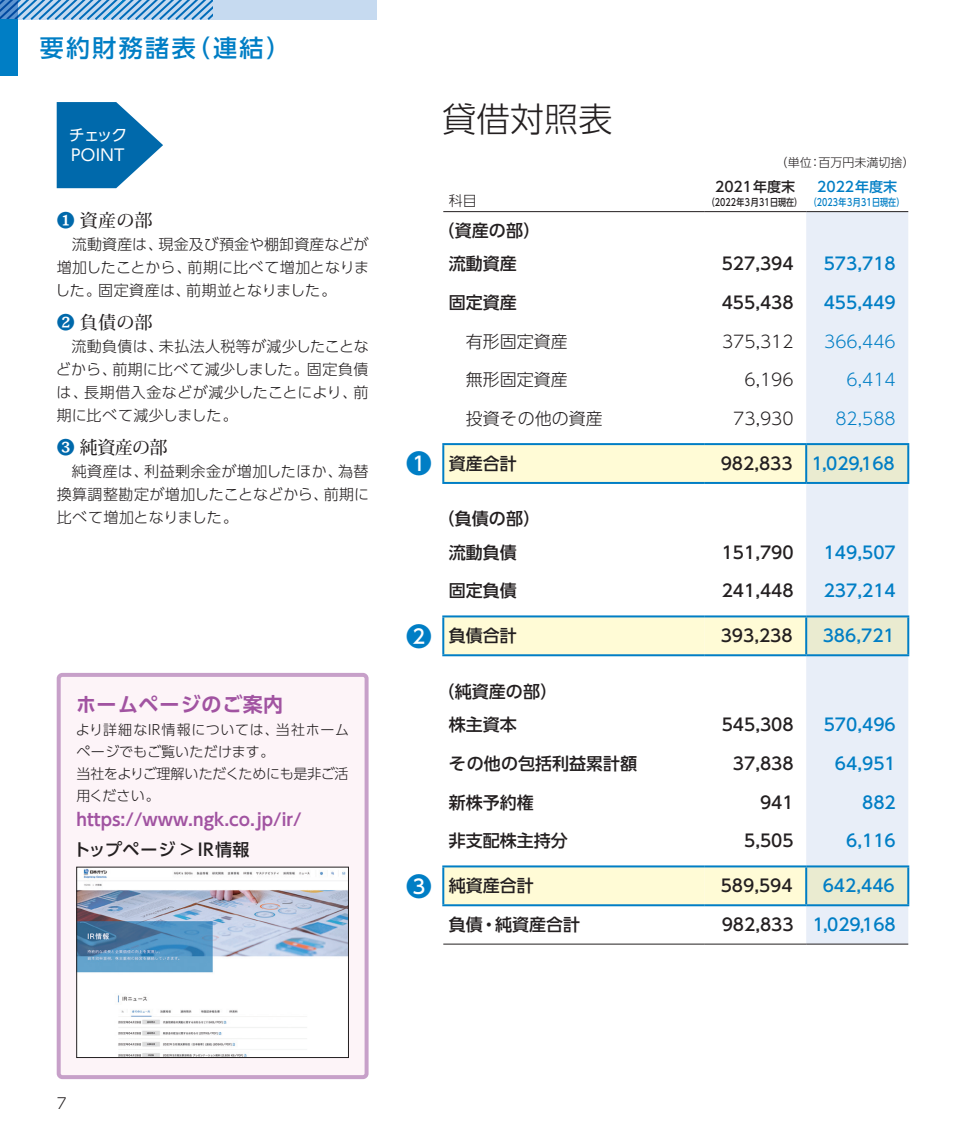
<style>
.page{position:relative;width:964px;height:1134px;background:#fff}
.page>*{position:absolute;margin:0;border:0;box-sizing:border-box;transform-origin:0 0}
.t1{font:300 34px "UD Shin Go Pr 6 N";color:#231f20}
.t2{font:500 25.6px "UD Shin Go Pr 6 N";color:#007ec5}
.t3{font:500 24px "UD Shin Go Pr 6 N";letter-spacing:.1em;color:#007ec5}
.t4{font:700 20px "UD Shin Go Pr 6 N De";letter-spacing:.025em;color:#a153a1}
.t5{font:500 18px "Koz Min Pr 6 N";letter-spacing:.01em;color:#231f20}
.t6{font:500 17px/33.2px "UD Shin Go Pr 6 N";color:#231f20}
.t7{font:500 17px "UD Shin Go Pr 6 N";color:#007ec5}
.t8{font:300 17px "UD Shin Go Pr 6 N";color:#231f20}
.t9{font:700 17px "UD Shin Go Pr 6 N De";color:#a153a1}
.t10{font:300 17px "UD Shin Go Pr 6 N";color:#007ec5}
.t11{font:500 17px "UD Shin Go Pr 6 N";letter-spacing:.02em;color:#231f20}
.t12{font:16px/20px "UD Shin Go Pr 6 N";letter-spacing:.02em;color:#fff}
.t13{font:300 15px/23px "UD Shin Go Pr 6 N";letter-spacing:.01em;color:#231f20;text-align:justify}
.t14{font:300 14px/22px "UD Shin Go Pr 6 N";color:#231f20}
.t15{font:500 14px "UD Shin Go Pr 6 N";color:#231f20}
.t16{font:500 14px "UD Shin Go Pr 6 N";color:#007ec5}
.t17{font:300 12px "UD Shin Go Pr 6 N";color:#231f20}
.t18{font:500 10px "UD Shin Go Pr 6 N";color:#231f20;scale:.8 1}
.t19{font:500 10px "UD Shin Go Pr 6 N";color:#007ec5;scale:.8 1}
.s1{color:#0069ab}
.s2{color:#231f20}
</style>
<div class="page">
<div style="left:806px;top:212px;width:102px;height:732px;background:#e8eef8"></div>
<svg style="left:443px;top:445px;width:363px;height:459px"></svg>
<div style="left:806px;top:444px;width:102px;height:39px;background:#eaebd0"></div>
<div style="left:443px;top:616px;width:261px;height:39px;background:#fffbd6"></div>
<div style="left:806px;top:616px;width:102px;height:39px;background:#eaebd0"></div>
<div style="left:443px;top:866px;width:261px;height:39px;background:#fffbd6"></div>
<div style="left:806px;top:866px;width:102px;height:39px;background:#eaebd0"></div>
<hr style="left:443px;top:211px;width:261px;height:1px;background:#231f20">
<hr style="left:806px;top:211px;width:102px;height:1px;background:#231f20">
<hr style="left:704px;top:211px;width:102px;height:1px;background:#231f20">
<hr style="left:442px;top:443px;width:262px;height:2px;background:#007ec5">
<hr style="left:806px;top:443px;width:103px;height:2px;background:#007ec5">
<hr style="left:442px;top:445px;width:2px;height:37px;background:#007ec5">
<hr style="left:704px;top:443px;width:102px;height:2px;background:#007ec5">
<hr style="left:805px;top:445px;width:2px;height:37px;background:#007ec5">
<hr style="left:907px;top:445px;width:2px;height:37px;background:#007ec5">
<hr style="left:442px;top:482px;width:262px;height:2px;background:#007ec5">
<hr style="left:704px;top:482px;width:102px;height:2px;background:#007ec5">
<hr style="left:806px;top:482px;width:103px;height:2px;background:#007ec5">
<hr style="left:442px;top:615px;width:262px;height:2px;background:#007ec5">
<hr style="left:704px;top:615px;width:102px;height:2px;background:#007ec5">
<hr style="left:806px;top:615px;width:103px;height:2px;background:#007ec5">
<hr style="left:442px;top:654px;width:262px;height:2px;background:#007ec5">
<hr style="left:704px;top:654px;width:102px;height:2px;background:#007ec5">
<hr style="left:806px;top:654px;width:103px;height:2px;background:#007ec5">
<hr style="left:442px;top:617px;width:2px;height:37px;background:#007ec5">
<hr style="left:805px;top:617px;width:2px;height:37px;background:#007ec5">
<hr style="left:907px;top:617px;width:2px;height:37px;background:#007ec5">
<hr style="left:442px;top:865px;width:262px;height:2px;background:#007ec5">
<hr style="left:704px;top:865px;width:102px;height:2px;background:#007ec5">
<hr style="left:806px;top:865px;width:103px;height:2px;background:#007ec5">
<hr style="left:442px;top:904px;width:262px;height:2px;background:#007ec5">
<hr style="left:704px;top:904px;width:102px;height:2px;background:#007ec5">
<hr style="left:806px;top:904px;width:103px;height:2px;background:#007ec5">
<hr style="left:442px;top:867px;width:2px;height:37px;background:#007ec5">
<hr style="left:805px;top:867px;width:2px;height:37px;background:#007ec5">
<hr style="left:907px;top:867px;width:2px;height:37px;background:#007ec5">
<hr style="left:443px;top:944px;width:261px;height:1px;background:#231f20">
<hr style="left:704px;top:944px;width:102px;height:1px;background:#231f20">
<hr style="left:806px;top:944px;width:102px;height:1px;background:#231f20">
<svg style="left:57px;top:102px;width:106px;height:86px"></svg>
<div style="left:59px;top:675px;width:308px;height:402px;background:#fdf4f8;border-radius:4px"></div>
<div style="left:57px;top:673px;width:312px;height:406px;border:4px solid #c7a0c9;border-radius:4px"></div>
<img style="left:78px;top:869px;width:269px;height:187px">
<div style="left:76px;top:867px;width:273px;height:191px;border:1px solid #231f20"></div>
<div style="left:0;top:0;width:376px;height:20px;background:#c6daf0"></div>
<svg style="left:0;top:0;width:212px;height:20px"></svg>
<div style="left:0;top:19px;width:17px;height:57px;background:#007ec5"></div>
<h3 class="t3" style="left:40px;top:29px;width:252px">要約財務諸表（連結）</h3>
<p class="t12" style="left:69px;top:125px;width:60px">チェック<br>POINT</p>
<p class="t5" style="left:57px;top:210px;width:97px"><span class="s1">❶</span> 資産の部</p>
<p class="t13" style="left:55px;top:233px;width:316px">　流動資産は、現金及び預金や棚卸資産などが増加したことから、前期に比べて増加となりました。固定資産は、前期並となりました。</p>
<p class="t5" style="left:57px;top:312px;width:97px"><span class="s1">❷</span> 負債の部</p>
<p class="t13" style="left:56px;top:335px;width:314px">　流動負債は、未払法人税等が減少したことなどから、前期に比べて減少しました。固定負債は、長期借入金などが減少したことにより、前期に比べて減少しました。</p>
<p class="t5" style="left:57px;top:437px;width:112px"><span class="s1">❸</span> 純資産の部</p>
<p class="t13" style="left:57px;top:460px;width:314px">　純資産は、利益剰余金が増加したほか、為替換算調整勘定が増加したことなどから、前期に比べて増加となりました。</p>
<h3 class="t4" style="left:76px;top:688px;width:209px">ホームページのご案内</h3>
<p class="t14" style="left:76px;top:718px;width:275px">より詳細なIR情報については、当社ホームページでもご覧いただけます。<br>当社をよりご理解いただくためにも是非ご活用ください。</p>
<p class="t9" style="left:76px;top:805px;width:227px">https://www.ngk.co.jp/ir/</p>
<p class="t11" style="left:74px;top:835px;width:177px">トップページ＞IR情報</p>
<h2 class="t2" style="left:406px;top:442px;width:27px">❶</h2>
<h2 class="t2" style="left:406px;top:615px;width:27px">❷</h2>
<h2 class="t2" style="left:406px;top:866px;width:27px">❸</h2>
<h1 class="t1" style="left:442px;top:92px;width:172px">貸借対照表</h1>
<p class="t14" style="left:449px;top:189px;width:29px">科目</p>
<p class="t6" style="left:449px;top:214px;width:93px;text-indent:-11px">（資産の部）流動資産</p>
<p class="t17" style="left:775px;top:153px;width:141px">（単位：百万円未満切捨）</p>
<p class="t15" style="left:715px;top:176px;width:82px">2021年度末</p>
<p class="t18" style="left:707px;top:195px;width:121px">（2022年3月31日現在）</p>
<p class="t16" style="left:817px;top:176px;width:82px">2022年度末</p>
<p class="t19" style="left:809px;top:195px;width:121px">（2023年3月31日現在）</p>
<p class="t6" style="left:722px;top:247px;width:74px">527,394</p>
<p class="t7" style="left:824px;top:250px;width:74px">573,718</p>
<p class="t6" style="left:449px;top:285px;width:70px">固定資産</p>
<p class="t6" style="left:722px;top:285px;width:74px">455,438</p>
<p class="t7" style="left:824px;top:289px;width:74px">455,449</p>
<p class="t8" style="left:449px;top:327px;width:121px">　有形固定資産</p>
<p class="t8" style="left:722px;top:327px;width:73px">375,312</p>
<p class="t10" style="left:824px;top:327px;width:73px">366,446</p>
<p class="t8" style="left:449px;top:366px;width:121px">　無形固定資産</p>
<p class="t8" style="left:744px;top:366px;width:51px">6,196</p>
<p class="t10" style="left:846px;top:366px;width:51px">6,414</p>
<p class="t8" style="left:449px;top:405px;width:155px">　投資その他の資産</p>
<p class="t8" style="left:733px;top:405px;width:62px">73,930</p>
<p class="t10" style="left:835px;top:405px;width:62px">82,588</p>
<p class="t6" style="left:449px;top:446px;width:70px">資産合計</p>
<p class="t7" style="left:721px;top:449px;width:176px"><span class="s2">982,833</span> 1,029,168</p>
<p class="t6" style="left:449px;top:502px;width:93px;text-indent:-11px">（負債の部）流動負債</p>
<p class="t6" style="left:722px;top:535px;width:74px">151,790</p>
<p class="t7" style="left:824px;top:538px;width:74px">149,507</p>
<p class="t6" style="left:449px;top:574px;width:70px">固定負債</p>
<p class="t6" style="left:722px;top:574px;width:74px">241,448</p>
<p class="t7" style="left:824px;top:577px;width:74px">237,214</p>
<p class="t6" style="left:449px;top:618px;width:70px">負債合計</p>
<p class="t6" style="left:721px;top:618px;width:74px">393,238</p>
<p class="t7" style="left:823px;top:622px;width:74px">386,721</p>
<p class="t6" style="left:449px;top:674px;width:110px;text-indent:-11px">（純資産の部）株主資本</p>
<p class="t6" style="left:722px;top:707px;width:74px">545,308</p>
<p class="t7" style="left:824px;top:711px;width:74px">570,496</p>
<p class="t6" style="left:449px;top:746px;width:190px">その他の包括利益累計額</p>
<p class="t6" style="left:733px;top:746px;width:62px">37,838</p>
<p class="t7" style="left:835px;top:749px;width:62px">64,951</p>
<p class="t6" style="left:449px;top:785px;width:87px">新株予約権</p>
<p class="t6" style="left:760px;top:785px;width:35px">941</p>
<p class="t7" style="left:862px;top:788px;width:35px">882</p>
<p class="t6" style="left:449px;top:824px;width:121px">非支配株主持分</p>
<p class="t6" style="left:744px;top:824px;width:51px">5,505</p>
<p class="t7" style="left:846px;top:827px;width:51px">6,116</p>
<p class="t6" style="left:449px;top:868px;width:87px">純資産合計</p>
<p class="t6" style="left:721px;top:868px;width:74px">589,594</p>
<p class="t7" style="left:823px;top:872px;width:74px">642,446</p>
<p class="t6" style="left:449px;top:907px;width:133px">負債・純資産合計</p>
<p class="t7" style="left:722px;top:910px;width:176px"><span class="s2">982,833</span> 1,029,168</p>
<p class="t13" style="left:57px;top:1091px;width:11px">7</p>
</div>
